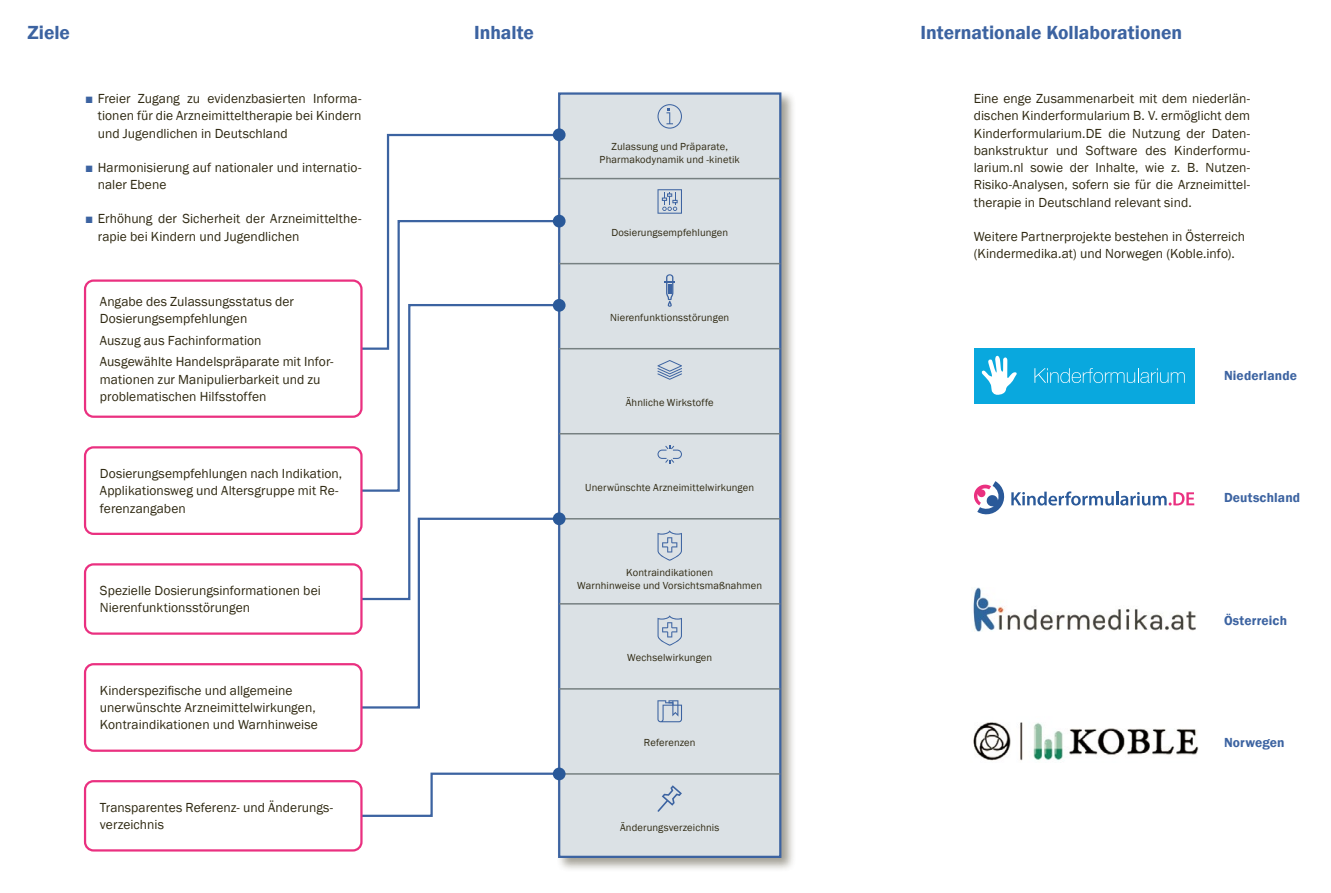
<style>
.page{position:relative;width:1331px;height:893px;background:#fff}
.page>*{position:absolute;margin:0;border:0;box-sizing:border-box;transform-origin:0 0}
.Überschrift_-_Blau{font:600 19.5px "Franklin Gothic";color:#3c63a1}
.Fließtext{font:13.5px/17.2px "Franklin Gothic";letter-spacing:.005em;color:#2f2912}
.Überschrift_-_Blau-2{font:600 13.5px "Franklin Gothic";letter-spacing:.01em;color:#3c63a1}
.Fließtext-2{font:10.5px/13.5px "Franklin Gothic";letter-spacing:.01em;color:#2f2912;text-align:center}
.s1{color:#3c63a1}
</style>
<div class="page">
<svg style="left:359px;top:772px;width:196px;height:45px"></svg>
<div style="left:555px;top:90px;width:241px;height:782px;background:#2f2912;opacity:.45"></div>
<div style="left:558px;top:92px;width:223px;height:766px;background:#dbe1e5;border:2px solid #3c63a1"></div>
<svg style="left:359px;top:601px;width:202px;height:109px"></svg>
<img style="left:973px;top:722px;width:226px;height:39px">
<img style="left:973px;top:588px;width:223px;height:43px">
<svg style="left:359px;top:493px;width:202px;height:108px"></svg>
<svg style="left:974px;top:481px;width:220px;height:34px"></svg>
<svg style="left:359px;top:351px;width:202px;height:142px"></svg>
<hr style="left:559px;top:178px;width:221px;height:1px;background:#768081">
<svg style="left:359px;top:133px;width:202px;height:218px"></svg>
<hr style="left:559px;top:263px;width:221px;height:1px;background:#768081">
<hr style="left:559px;top:348px;width:221px;height:1px;background:#768081">
<hr style="left:559px;top:433px;width:221px;height:1px;background:#768081">
<hr style="left:559px;top:518px;width:221px;height:1px;background:#768081">
<hr style="left:559px;top:603px;width:221px;height:2px;background:#768081">
<hr style="left:559px;top:688px;width:221px;height:2px;background:#768081">
<hr style="left:559px;top:773px;width:221px;height:2px;background:#768081">
<svg style="left:657px;top:189px;width:25px;height:25px"></svg>
<svg style="left:664px;top:274px;width:11px;height:33px"></svg>
<svg style="left:657px;top:360px;width:25px;height:20px"></svg>
<svg style="left:657px;top:445px;width:25px;height:18px"></svg>
<svg style="left:657px;top:530px;width:25px;height:31px"></svg>
<svg style="left:657px;top:615px;width:25px;height:31px"></svg>
<svg style="left:657px;top:700px;width:25px;height:22px"></svg>
<svg style="left:657px;top:785px;width:25px;height:27px"></svg>
<div style="left:84px;top:780px;width:279px;height:71px;border:2px solid #ea3080;border-radius:9px"></div>
<div style="left:84px;top:279px;width:279px;height:139px;border:2px solid #ea3080;border-radius:9px"></div>
<div style="left:84px;top:663px;width:279px;height:89px;border:2px solid #ea3080;border-radius:9px"></div>
<div style="left:84px;top:563px;width:279px;height:72px;border:2px solid #ea3080;border-radius:9px"></div>
<div style="left:84px;top:446px;width:279px;height:89px;border:2px solid #ea3080;border-radius:9px"></div>
<div style="left:553px;top:767px;width:13px;height:13px;background:#2a5999;border-radius:50%"></div>
<div style="left:553px;top:512px;width:13px;height:13px;background:#2a5999;border-radius:50%"></div>
<div style="left:553px;top:128px;width:13px;height:13px;background:#2a5999;border-radius:50%"></div>
<div style="left:553px;top:215px;width:13px;height:12px;background:#2a5999;border-radius:50%"></div>
<div style="left:553px;top:299px;width:13px;height:13px;background:#2a5999;border-radius:50%"></div>
<svg style="left:657px;top:104px;width:25px;height:25px"></svg>
<div style="left:974px;top:349px;width:220px;height:55px;background:#09a8de"></div>
<svg style="left:981px;top:356px;width:36px;height:39px"></svg>
<svg style="left:1034px;top:368px;width:151px;height:15px"></svg>
<h2 class="Überschrift_-_Blau" style="left:28px;top:21px;width:44px">Ziele</h2>
<h2 class="Überschrift_-_Blau" style="left:474px;top:21px;width:61px">Inhalte</h2>
<h2 class="Überschrift_-_Blau" style="left:921px;top:21px;width:263px">Internationale Kollaborationen</h2>
<p class="Fließtext" style="left:98px;top:90px;width:265px;text-align:justify;text-indent:-13px"><span class="s1">■</span> Freier Zugang zu evidenzbasierten Informa&shy;tionen für die Arzneimitteltherapie bei Kindern und Jugendlichen in Deutschland</p>
<p class="Fließtext" style="left:98px;top:159px;width:265px;text-indent:-13px"><span class="s1">■</span> Harmonisierung auf nationaler und internatio&shy;naler Ebene</p>
<p class="Fließtext" style="left:98px;top:210px;width:265px;text-indent:-13px"><span class="s1">■</span> Erhöhung der Sicherheit der Arzneimittelthe&shy;rapie bei Kindern und Jugendlichen</p>
<p class="Fließtext" style="left:100px;top:293px;width:196px">Angabe des Zulassungsstatus der<br>Dosierungsempfehlungen</p>
<p class="Fließtext" style="left:100px;top:332px;width:163px">Auszug aus Fachinformation</p>
<p class="Fließtext" style="left:100px;top:353px;width:235px">Ausgewählte Handelspräparate mit Infor&shy;mationen zur Manipulierbarkeit und zu problematischen Hilfsstoffen</p>
<p class="Fließtext" style="left:100px;top:465px;width:244px">Dosierungsempfehlungen nach Indikation,<br>Applikationsweg und Altersgruppe mit Re&shy;ferenzangaben</p>
<p class="Fließtext" style="left:100px;top:582px;width:222px">Spezielle Dosierungsinformationen bei<br>Nierenfunktionsstörungen</p>
<p class="Fließtext" style="left:100px;top:682px;width:220px">Kinderspezifische und allgemeine unerwünschte Arzneimittelwirkungen,<br>Kontraindikationen und Warnhinweise</p>
<p class="Fließtext" style="left:100px;top:799px;width:235px">Transparentes Referenz- und Änderungs&shy;verzeichnis</p>
<p class="Fließtext-2" style="left:600px;top:140px;width:142px">Zulassung und Präparate,<br>Pharmakodynamik und -kinetik</p>
<p class="Fließtext-2" style="left:611px;top:226px;width:118px">Dosierungsempfehlungen</p>
<p class="Fließtext-2" style="left:610px;top:311px;width:121px">Nierenfunktionsstörungen</p>
<p class="Fließtext-2" style="left:626px;top:396px;width:89px">Ähnliche Wirkstoffe</p>
<p class="Fließtext-2" style="left:585px;top:481px;width:170px">Unerwünschte Arzneimittelwirkungen</p>
<p class="Fließtext-2" style="left:577px;top:566px;width:186px">Kontraindikationen<br>Warnhinweise und Vorsichtsmaßnahmen</p>
<p class="Fließtext-2" style="left:627px;top:651px;width:87px">Wechselwirkungen</p>
<p class="Fließtext-2" style="left:644px;top:736px;width:53px">Referenzen</p>
<p class="Fließtext-2" style="left:620px;top:821px;width:101px">Änderungsverzeichnis</p>
<p class="Fließtext" style="left:974px;top:90px;width:278px;text-align:justify">Eine enge Zusammenarbeit mit dem niederlän&shy;dischen Kinderformularium B. V. ermöglicht dem Kinderformularium.DE die Nutzung der Daten&shy;bankstruktur und Software des Kinderformu&shy;larium.nl sowie der Inhalte, wie z. B. Nutzen-Risiko-Analysen, sofern sie für die Arzneimittel&shy;therapie in Deutschland relevant sind.</p>
<p class="Fließtext" style="left:974px;top:228px;width:273px">Weitere Partnerprojekte bestehen in Österreich (Kindermedika.at) und Norwegen (Koble.info).</p>
<h2 class="Überschrift_-_Blau-2" style="left:1224px;top:367px;width:75px">Niederlande</h2>
<h2 class="Überschrift_-_Blau-2" style="left:1224px;top:489px;width:78px">Deutschland</h2>
<h2 class="Überschrift_-_Blau-2" style="left:1224px;top:612px;width:65px">Österreich</h2>
<h2 class="Überschrift_-_Blau-2" style="left:1224px;top:734px;width:62px">Norwegen</h2>
</div>
